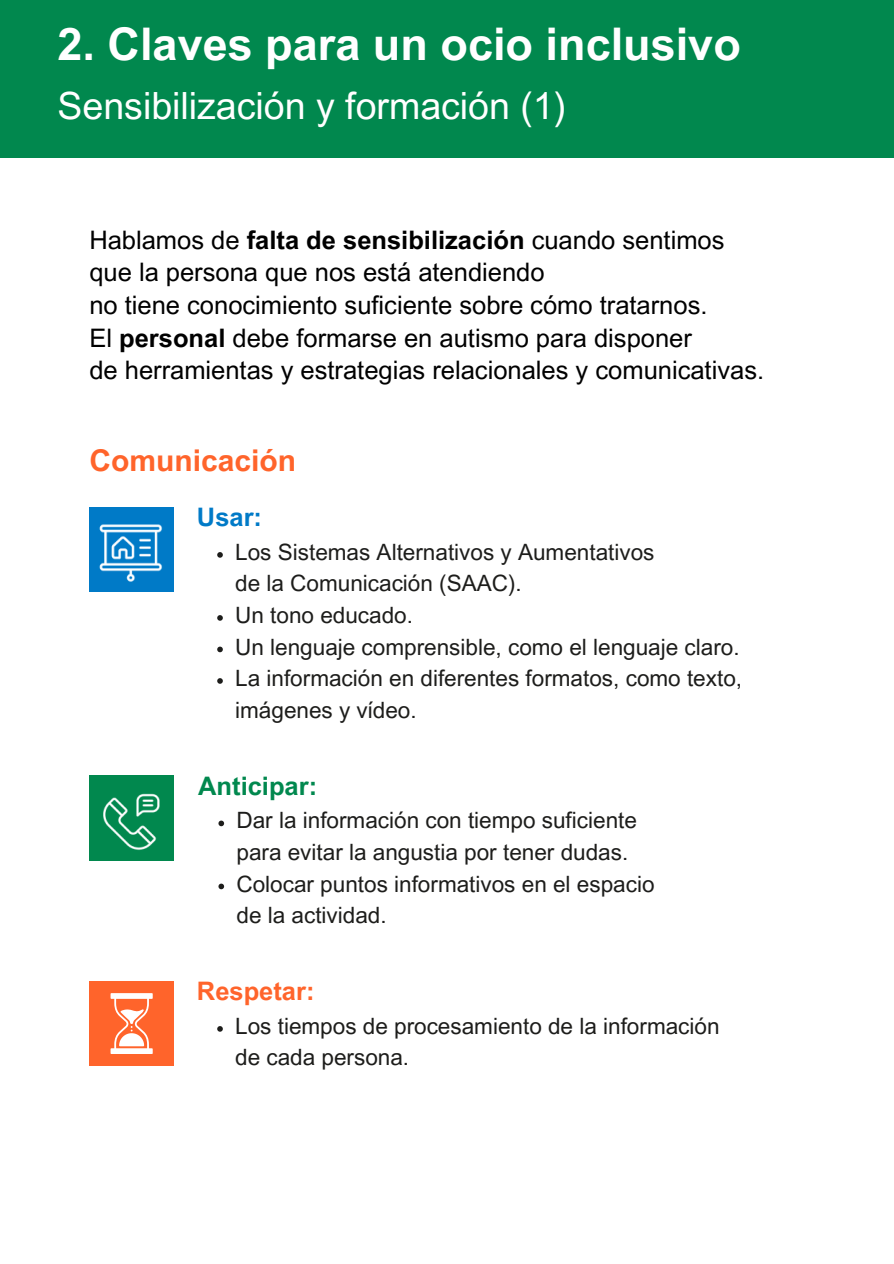
<style>
.page{position:relative;width:894px;height:1264px;background:#fff}
.page>*{position:absolute;margin:0;border:0;box-sizing:border-box;transform-origin:0 0}
.t1{font:700 45px "Arial MT Pro";color:#fff}
.t2{font:37.5px "Arial MT Pro";color:#fff}
.t3{font:700 30px "Arial MT Pro";color:#ff642b}
.t4{font:25.5px/32.7px "Arial MT Pro";color:#000}
.t5{font:700 25.5px "Arial MT Pro";color:#01884e}
.t6{font:700 25.5px "Arial MT Pro";color:#ff642b}
.t7{font:700 25.5px "Arial MT Pro";color:#007ac7}
.t8{font:22.5px/31.5px "Arial MT Pro";color:#1d1d1b}
.s1{font-weight:700}
</style>
<div class="page">
<div style="left:0;top:0;width:893px;height:157px;background:#01884e"></div>
<svg style="left:89px;top:507px;width:85px;height:84px"></svg>
<img style="left:90px;top:508px;width:83px;height:83px">
<svg style="left:217px;top:552px;width:6px;height:5px"></svg>
<svg style="left:217px;top:615px;width:6px;height:5px"></svg>
<svg style="left:217px;top:646px;width:6px;height:6px"></svg>
<svg style="left:217px;top:678px;width:6px;height:5px"></svg>
<div style="left:89px;top:775px;width:85px;height:85px;background:#01884e"></div>
<img style="left:94px;top:780px;width:75px;height:75px">
<svg style="left:218px;top:820px;width:6px;height:6px"></svg>
<svg style="left:218px;top:883px;width:6px;height:6px"></svg>
<svg style="left:217px;top:1026px;width:6px;height:5px"></svg>
<svg style="left:89px;top:981px;width:85px;height:84px;background:#ff7c4c"></svg>
<h1 class="t1" style="left:57px;top:27px;width:684px">2. Claves para un ocio inclusivo</h1>
<h1 class="t2" style="left:57px;top:91px;width:510px">Sensibilización y formación (1)</h1>
<h4 class="t4" style="left:89px;top:227px;width:676px">Hablamos de <span class="s1">falta de sensibilización</span> cuando sentimos que la persona que nos está atendiendo<br>no tiene conocimiento suficiente sobre cómo tratarnos.<br>El <span class="s1">personal</span> debe formarse en autismo para disponer<br>de herramientas y estrategias relacionales y comunicativas.</h4>
<h2 class="t3" style="left:89px;top:449px;width:208px">Comunicación</h2>
<h3 class="t7" style="left:197px;top:507px;width:67px">Usar:</h3>
<p class="t8" style="left:235px;top:539px;width:420px">Los Sistemas Alternativos y Aumentativos de la Comunicación (SAAC).</p>
<p class="t8" style="left:235px;top:602px;width:179px">Un tono educado.</p>
<p class="t8" style="left:235px;top:633px;width:505px">Un lenguaje comprensible, como el lenguaje claro.</p>
<p class="t8" style="left:235px;top:665px;width:508px">La información en diferentes formatos, como texto, imágenes y vídeo.</p>
<h3 class="t5" style="left:198px;top:776px;width:120px">Anticipar:</h3>
<p class="t8" style="left:236px;top:807px;width:402px">Dar la información con tiempo suficiente para evitar la angustia por tener dudas.</p>
<p class="t8" style="left:236px;top:870px;width:419px">Colocar puntos informativos en el espacio de la actividad.</p>
<p class="t6" style="left:197px;top:981px;width:119px">Respetar:</p>
<h3 class="t8" style="left:235px;top:1013px;width:485px">Los tiempos de procesamiento de la información de cada persona.</h3>
</div>
